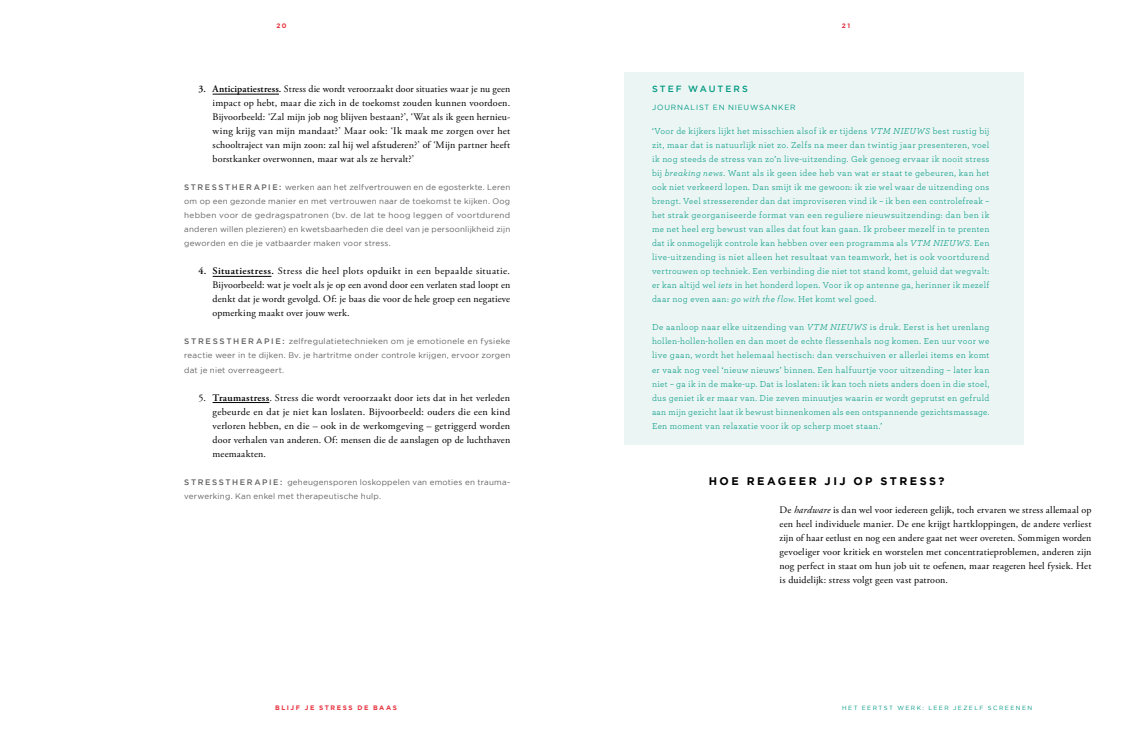
<style>
.page{position:relative;width:1134px;height:738px;background:#fff}
.page>*{position:absolute;margin:0;border:0;box-sizing:border-box;transform-origin:0 0}
.t1{font:700 11px "Gotham";letter-spacing:.225em;color:#000}
.t2{font:10px/14px "Adobe Garamond Pro";letter-spacing:.015em;color:#000;text-align:justify}
.t3{font:9px/14px "Archer";letter-spacing:.035em;color:#009982;text-align:justify}
.t4{font:500 9px "Gotham";letter-spacing:.23em;color:#009982}
.t5{font:8px/14px "Gotham";letter-spacing:.025em;color:#646363;text-align:justify}
.t6{font:7.5px "Gotham";letter-spacing:.11em;color:#009982}
.t7{font:700 6.5px "Gotham";letter-spacing:.24em;color:#e7343f}
.t8{font:6px "Gotham";color:#009982}
.s1{font-weight:600}
.s2{font-weight:500}
.s3{font-style:italic}
</style>
<div class="page">
<div style="left:624px;top:72px;width:399px;height:38px;background:#ebf5f4"></div>
<div style="left:624px;top:95px;width:399px;height:31px;background:#ebf5f4"></div>
<div style="left:624px;top:118px;width:399px;height:200px;background:#ebf5f4"></div>
<div style="left:624px;top:314px;width:399px;height:130px;background:#ebf5f4"></div>
<hr style="left:213px;top:94px;width:66px;height:1px;background:#000">
<hr style="left:213px;top:276px;width:58px;height:1px;background:#000">
<hr style="left:213px;top:402px;width:56px;height:1px;background:#000">
<p class="t7" style="left:276px;top:22px;width:12px">20</p>
<p class="t7" style="left:842px;top:22px;width:10px">21</p>
<p class="t2" style="left:213px;top:82px;width:299px;text-indent:-14px"><span class="s1">3. Anticipatiestress.</span> Stress die wordt veroorzaakt door situaties waar je nu geen impact op hebt, maar die zich in de toekomst zouden kunnen voordoen.<br>Bijvoorbeeld: ‘Zal mijn job nog blijven bestaan?’, ‘Wat als ik geen hernieu&shy;wing krijg van mijn mandaat?’ Maar ook: ‘Ik maak me zorgen over het schooltraject van mijn zoon: zal hij wel afstuderen?’ of ‘Mijn partner heeft borstkanker overwonnen, maar wat als ze hervalt?’</p>
<p class="t5" style="left:184px;top:180px;width:327px"><span class="s2">S T R E S S T H E R A P I E :</span> werken aan het zelfvertrouwen en de egosterkte. Leren om op een gezonde manier en met vertrouwen naar de toekomst te kijken. Oog hebben voor de gedragspatronen (bv. de lat te hoog leggen of voortdurend anderen willen plezieren) en kwetsbaarheden die deel van je persoonlijkheid zijn geworden en die je vatbaarder maken voor stress.</p>
<p class="t2" style="left:213px;top:264px;width:299px;text-indent:-14px"><span class="s1">4. Situatiestress.</span> Stress die heel plots opduikt in een bepaalde situatie.<br>Bijvoorbeeld: wat je voelt als je op een avond door een verlaten stad loopt en denkt dat je wordt gevolgd. Of: je baas die voor de hele groep een negatieve opmerking maakt over jouw werk.</p>
<p class="t5" style="left:184px;top:334px;width:327px"><span class="s2">S T R E S S T H E R A P I E :</span> zelfregulatietechnieken om je emotionele en fysieke reactie weer in te dijken. Bv. je hartritme onder controle krijgen, ervoor zorgen dat je niet overreageert.</p>
<p class="t2" style="left:213px;top:390px;width:299px;text-indent:-14px">5. <span class="s1">Traumastress</span>. Stress die wordt veroorzaakt door iets dat in het verleden gebeurde en dat je niet kan loslaten. Bijvoorbeeld: ouders die een kind verloren hebben, en die – ook in de werkomgeving – getriggerd worden door verhalen van anderen. Of: mensen die de aanslagen op de luchthaven meemaakten.</p>
<p class="t5" style="left:184px;top:474px;width:327px"><span class="s2">S T R E S S T H E R A P I E :</span> geheugensporen loskoppelen van emoties en trauma&shy;verwerking. Kan enkel met therapeutische hulp.</p>
<p class="t4" style="left:652px;top:84px;width:97px">STEF WAUTERS</p>
<p class="t6" style="left:652px;top:103px;width:145px">JOURNALIST EN NIEUWSANKER</p>
<p class="t3" style="left:652px;top:124px;width:339px">‘Voor de kijkers lijkt het misschien alsof ik er tijdens <span class="s3">VTM NIEUWS</span> best rustig bij zit, maar dat is natuurlijk niet zo. Zelfs na meer dan twintig jaar presenteren, voel ik nog steeds de stress van zo’n live-uitzending. Gek genoeg ervaar ik nooit stress bij <span class="s3">breaking news</span>. Want als ik geen idee heb van wat er staat te gebeuren, kan het ook niet verkeerd lopen. Dan smijt ik me gewoon: ik zie wel waar de uitzending ons brengt. Veel stresserender dan dat improviseren vind ik – ik ben een controlefreak – het strak georganiseerde format van een reguliere nieuwsuitzending: dan ben ik me net heel erg bewust van alles dat fout kan gaan. Ik probeer mezelf in te prenten dat ik onmogelijk controle kan hebben over een programma als <span class="s3">VTM NIEUWS</span>. Een live-uitzending is niet alleen het resultaat van teamwork, het is ook voortdurend vertrouwen op techniek. Een verbinding die niet tot stand komt, geluid dat wegvalt: er kan altijd wel <span class="s3">iets</span> in het honderd lopen. Voor ik op antenne ga, herinner ik mezelf daar nog even aan: <span class="s3">go with the flow</span>. Het komt wel goed.</p>
<p class="t3" style="left:652px;top:320px;width:339px">De aanloop naar elke uitzending van <span class="s3">VTM NIEUWS</span> is druk. Eerst is het urenlang hollen-hollen-hollen en dan moet de echte flessenhals nog komen. Een uur voor we live gaan, wordt het helemaal hectisch: dan verschuiven er allerlei items en komt er vaak nog veel ‘nieuw nieuws’ binnen. Een halfuurtje voor uitzending – later kan niet – ga ik in de make-up. Dat is loslaten: ik kan toch niets anders doen in die stoel, dus geniet ik er maar van. Die zeven minuutjes waarin er wordt geprutst en gefruld aan mijn gezicht laat ik bewust binnenkomen als een ontspannende gezichtsmassage.<br>Een moment van relaxatie voor ik op scherp moet staan.’</p>
<p class="t1" style="left:709px;top:474px;width:237px">HOE REAGEER JIJ OP STRESS?</p>
<p class="t2" style="left:780px;top:502px;width:313px">De <span class="s3">hardware</span> is dan wel voor iedereen gelijk, toch ervaren we stress allemaal op een heel individuele manier. De ene krijgt hartkloppingen, de andere verliest zijn of haar eetlust en nog een andere gaat net weer overeten. Sommigen worden gevoeliger voor kritiek en worstelen met concentratieproblemen, anderen zijn nog perfect in staat om hun job uit te oefenen, maar reageren heel fysiek. Het is duidelijk: stress volgt geen vast patroon.</p>
<p class="t7" style="left:275px;top:703px;width:124px">BLIJF JE STRESS DE BAAS</p>
<p class="t8" style="left:842px;top:703px;width:6px">het</p>
<p class="t8" style="left:862px;top:703px;width:7px">eertst</p>
<p class="t8" style="left:897px;top:703px;width:7px">werk</p>
<p class="t8" style="left:922px;top:703px;width:12px">: leer</p>
<p class="t8" style="left:953px;top:703px;width:22px">je zelf</p>
<p class="t8" style="left:988px;top:703px;width:7px">screenen</p>
</div>
